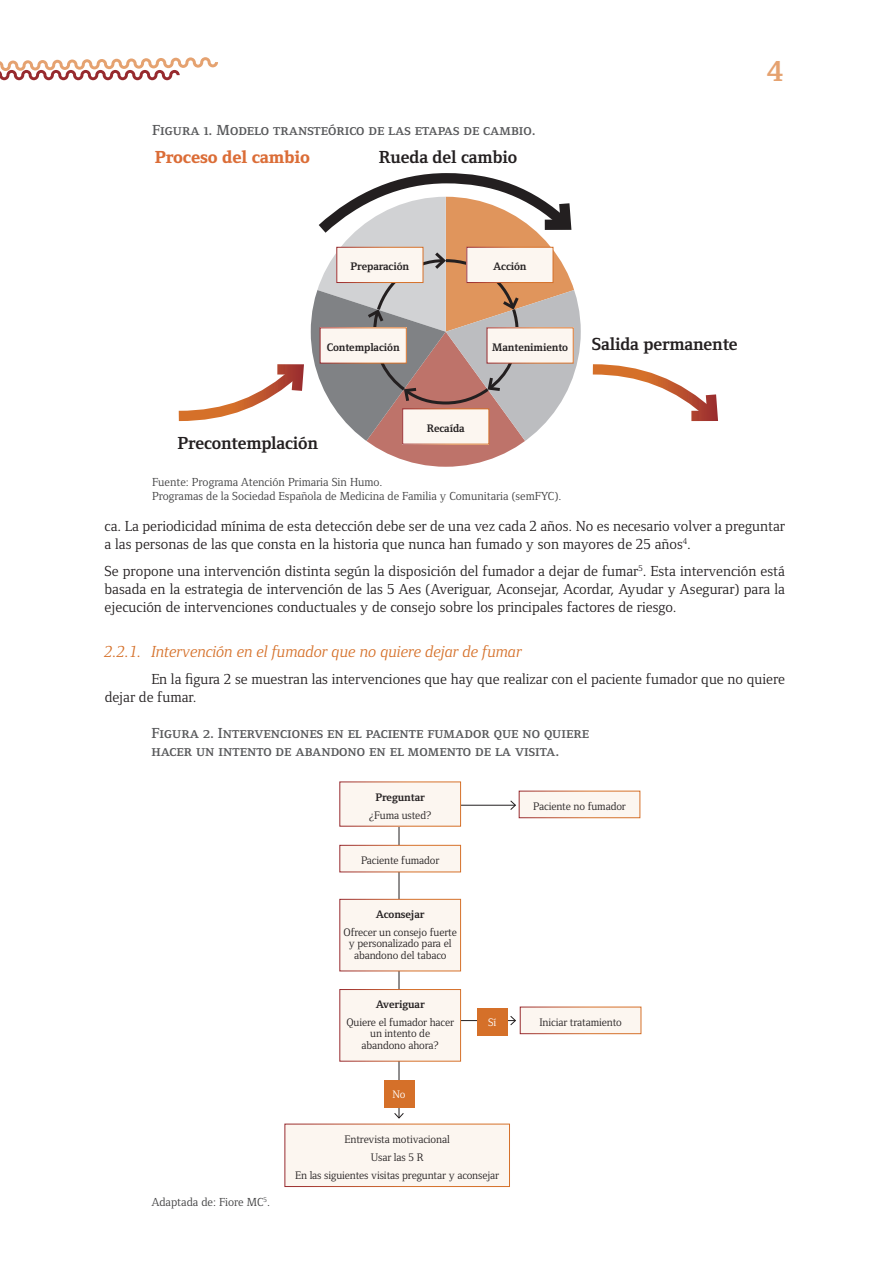
<style>
.page{position:relative;width:893px;height:1263px;background:#fff}
.page>*{position:absolute;margin:0;border:0;box-sizing:border-box;transform-origin:0 0}
.t1{font:700 30px "Foundry Form Serif";color:#e5a270}
.t2{font:700 18px "Foundry Form Serif";letter-spacing:-.01em;color:#231f20}
.t3{font:800 18px "Foundry Form Serif";letter-spacing:-.01em;color:#db6d37}
.t4{font:italic 16.5px "Foundry Form Serif";color:#d57029}
.t5{font:15px/18px "Foundry Form Serif";color:#231f20}
.t6{font:15px/18px "Foundry Form Serif Demi SC";color:#57585a}
.t7{font:12px/13.5px "Foundry Form Serif";color:#3e3e3f}
.t8{font:11.25px/11.2px "Foundry Form Serif";letter-spacing:-.01em;color:#231f20;text-align:center}
.t9{font:700 11.25px "Foundry Form Serif";letter-spacing:-.01em;color:#231f20}
.t10{font:11.25px "Foundry Form Serif";color:#fff}
</style>
<div class="page">
<svg style="left:0;top:57px;width:218px;height:18px"></svg>
<div style="left:285px;top:1124px;width:224px;height:62px;background:#fcf6f0"></div>
<div style="left:284px;top:1124px;width:226px;height:63px;border:1px solid #fff"></div>
<div style="left:519px;top:791px;width:121px;height:27px;background:#fcf6f0"></div>
<div style="left:519px;top:791px;width:121px;height:27px;border:1px solid #fff"></div>
<div style="left:520px;top:1007px;width:121px;height:27px;background:#fcf6f0"></div>
<div style="left:520px;top:1007px;width:121px;height:27px;border:1px solid #fff"></div>
<hr style="left:426px;top:805px;width:89px;height:1px;background:#231f20">
<svg style="left:510px;top:800px;width:6px;height:10px"></svg>
<hr style="left:426px;top:1020px;width:89px;height:1px;background:#231f20">
<svg style="left:510px;top:1016px;width:6px;height:9px"></svg>
<hr style="left:399px;top:797px;width:1px;height:321px;background:#231f20">
<svg style="left:394px;top:1113px;width:10px;height:5px"></svg>
<div style="left:477px;top:1008px;width:30px;height:27px;background:#d57029"></div>
<div style="left:340px;top:782px;width:121px;height:44px;background:#fcf6f0"></div>
<div style="left:339px;top:781px;width:122px;height:45px;border:1px solid #fff"></div>
<div style="left:340px;top:899px;width:121px;height:72px;background:#fcf6f0"></div>
<div style="left:339px;top:899px;width:122px;height:72px;border:1px solid #fff"></div>
<div style="left:340px;top:989px;width:121px;height:72px;background:#fcf6f0"></div>
<div style="left:339px;top:989px;width:122px;height:72px;border:1px solid #fff"></div>
<div style="left:340px;top:845px;width:121px;height:27px;background:#fcf6f0"></div>
<div style="left:339px;top:845px;width:122px;height:27px;border:1px solid #fff"></div>
<div style="left:384px;top:1080px;width:30px;height:27px;background:#d57029"></div>
<svg style="left:178px;top:173px;width:540px;height:294px"></svg>
<p class="t6" style="left:152px;top:121px;width:385px">Figura 1. Modelo transteórico de las etapas de cambio.</p>
<p class="t3" style="left:155px;top:147px;width:157px">Proceso del cambio</p>
<p class="t2" style="left:379px;top:147px;width:140px">Rueda del cambio</p>
<h1 class="t1" style="left:767px;top:54px;width:17px">4</h1>
<p class="t9" style="left:351px;top:260px;width:60px">Preparación</p>
<p class="t9" style="left:493px;top:260px;width:35px">Acción</p>
<p class="t9" style="left:327px;top:341px;width:74px">Contemplación</p>
<p class="t9" style="left:492px;top:341px;width:77px">Mantenimiento</p>
<p class="t2" style="left:592px;top:334px;width:148px">Salida permanente</p>
<p class="t2" style="left:178px;top:433px;width:142px">Precontemplación</p>
<p class="t9" style="left:427px;top:422px;width:40px">Recaída</p>
<p class="t7" style="left:152px;top:475px;width:411px">Fuente: Programa Atención Primaria Sin Humo.<br>Programas de la Sociedad Española de Medicina de Familia y Comunitaria (semFYC).</p>
<p class="t5" style="left:105px;top:517px;width:682px">ca. La periodicidad mínima de esta detección debe ser de una vez cada 2 años. No es necesario volver a preguntar a las personas de las que consta en la historia que nunca han fumado y son mayores de 25 años<sup>4</sup>.</p>
<p class="t5" style="left:105px;top:562px;width:682px;text-align:justify">Se propone una intervención distinta según la disposición del fumador a dejar de fumar<sup>5</sup>. Esta intervención está basada en la estrategia de intervención de las 5 Aes (Averiguar, Aconsejar, Acordar, Ayudar y Asegurar) para la ejecución de intervenciones conductuales y de consejo sobre los principales factores de riesgo.</p>
<p class="t4" style="left:105px;top:642px;width:419px">2.2.1. Intervención en el fumador que no quiere dejar de fumar</p>
<p class="t5" style="left:105px;top:670px;width:682px;text-indent:47px">En la figura 2 se muestran las intervenciones que hay que realizar con el paciente fumador que no quiere dejar de fumar.</p>
<p class="t6" style="left:151px;top:724px;width:439px">Figura 2. Intervenciones en el paciente fumador que no quiere hacer un intento de abandono en el momento de la visita.</p>
<p class="t9" style="left:375px;top:791px;width:51px">Preguntar</p>
<p class="t8" style="left:369px;top:810px;width:64px">¿Fuma usted?</p>
<p class="t8" style="left:361px;top:855px;width:80px">Paciente fumador</p>
<p class="t9" style="left:376px;top:908px;width:50px">Aconsejar</p>
<p class="t8" style="left:344px;top:927px;width:115px">Ofrecer un consejo fuerte y personalizado para el abandono del tabaco</p>
<p class="t9" style="left:376px;top:998px;width:51px">Averiguar</p>
<p class="t8" style="left:346px;top:1017px;width:109px">Quiere el fumador hacer un intento de<br>abandono ahora?</p>
<p class="t10" style="left:392px;top:1088px;width:15px">No</p>
<p class="t8" style="left:533px;top:801px;width:94px">Paciente no fumador</p>
<p class="t10" style="left:488px;top:1016px;width:10px">Sí</p>
<p class="t8" style="left:539px;top:1017px;width:84px">Iniciar tratamiento</p>
<p class="t7" style="left:151px;top:1195px;width:120px">Adaptada de: Fiore MC<sup>5</sup>.</p>
<p class="t8" style="left:295px;top:1130px;width:205px;line-height:18px">Entrevista motivacional<br>Usar las 5 R<br>En las siguientes visitas preguntar y aconsejar</p>
</div>
